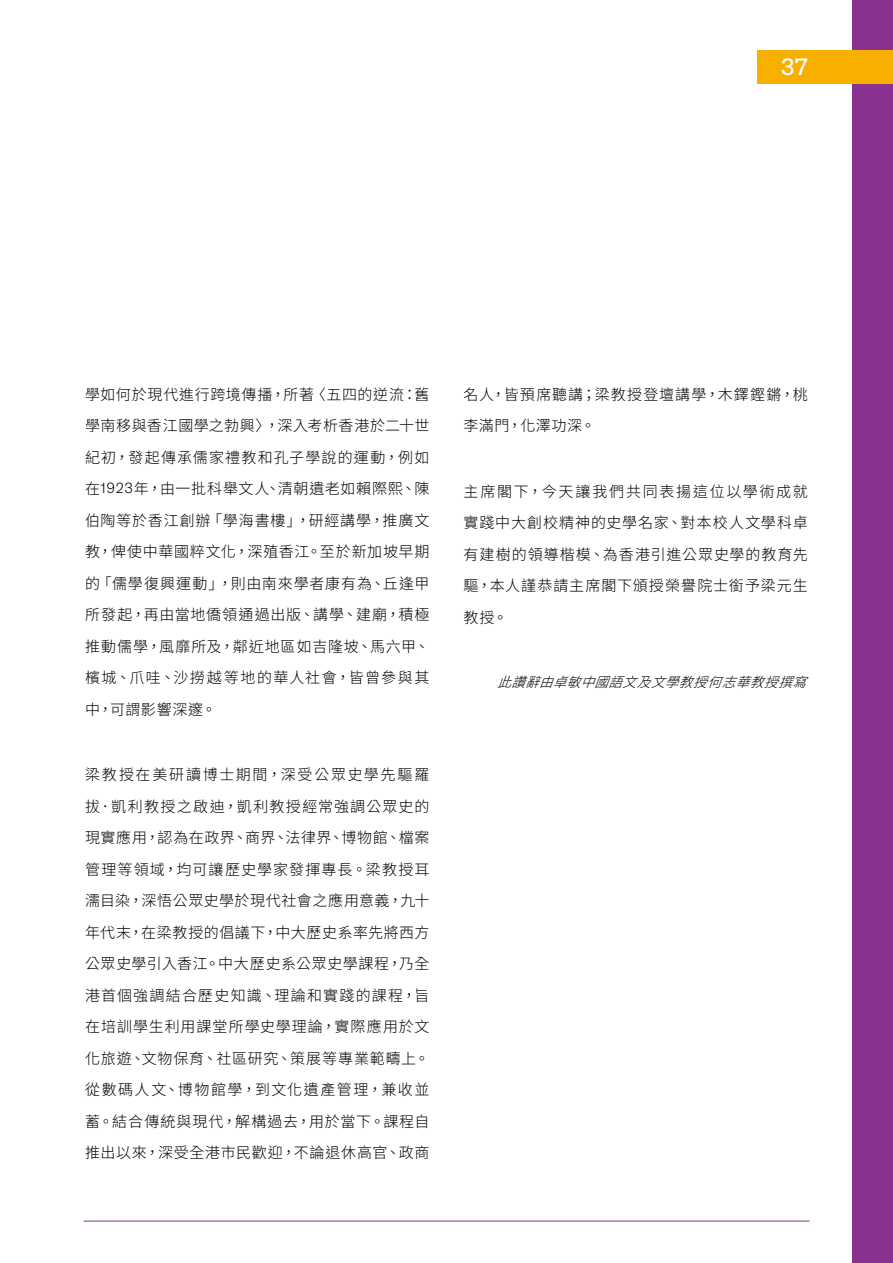
<style>
.page{position:relative;width:893px;height:1263px;background:#fff}
.page>*{position:absolute;margin:0;border:0;box-sizing:border-box;transform-origin:0 0}
.t1{font:24px "Basel Grotesk";color:#fff}
.t2{font:300 15px/31.5px "Noto Sans TC";letter-spacing:.065em;color:#000;text-align:justify}
.t3{font:italic 300 13.5px "Noto Sans TC";color:#000}
.s1{font-family:"Basel Grotesk"}
</style>
<div class="page">
<div style="left:853px;top:0;width:40px;height:1263px;background:#88318e"></div>
<hr style="left:84px;top:1221px;width:725px;height:1px;background:#88318e">
<div style="left:757px;top:50px;width:136px;height:34px;background:#f7af00"></div>
<h1 class="t1" style="left:781px;top:51px;width:29px">37</h1>
<p class="t2" style="left:85px;top:379px;width:346px">學如何於現代進行跨境傳播，所著〈五四的逆流：舊學南移與香江國學之勃興〉，深入考析香港於二十世紀初，發起傳承儒家禮教和孔子學說的運動，例如在<span class="s1">1923</span>年，由一批科舉文人、清朝遺老如賴際熙、陳伯陶等於香江創辦「學海書樓」，研經講學，推廣文教，俾使中華國粹文化，深殖香江。至於新加坡早期的「儒學復興運動」，則由南來學者康有為、丘逢甲所發起，再由當地僑領通過出版、講學、建廟，積極推動儒學，風靡所及，鄰近地區如吉隆坡、馬六甲、檳城、爪哇、沙撈越等地的華人社會，皆曾參與其中，可謂影響深邃。</p>
<p class="t2" style="left:85px;top:759px;width:346px">梁教授在美研讀博士期間，深受公眾史學先驅羅拔．凱利教授之啟迪，凱利教授經常強調公眾史的現實應用，認為在政界、商界、法律界、博物館、檔案管理等領域，均可讓歷史學家發揮專長。梁教授耳濡目染，深悟公眾史學於現代社會之應用意義，九十年代末，在梁教授的倡議下，中大歷史系率先將西方公眾史學引入香江。中大歷史系公眾史學課程，乃全港首個強調結合歷史知識、理論和實踐的課程，旨在培訓學生利用課堂所學史學理論，實際應用於文化旅遊、文物保育、社區研究、策展等專業範疇上。從數碼人文、博物館學，到文化遺產管理，兼收並蓄。結合傳統與現代，解構過去，用於當下。課程自推出以來，深受全港市民歡迎，不論退休高官、政商</p>
<p class="t2" style="left:463px;top:379px;width:346px">名人，皆預席聽講；梁教授登壇講學，木鐸鏗鏘，桃李滿門，化澤功深。</p>
<p class="t2" style="left:463px;top:476px;width:346px">主席閣下，今天讓我們共同表揚這位以學術成就實踐中大創校精神的史學名家、對本校人文學科卓有建樹的領導楷模、為香港引進公眾史學的教育先驅，本人謹恭請主席閣下頒授榮譽院士銜予梁元生教授。</p>
<p class="t3" style="left:497px;top:674px;width:324px">此讚辭由卓敏中國語文及文學教授何志華教授撰寫</p>
</div>
